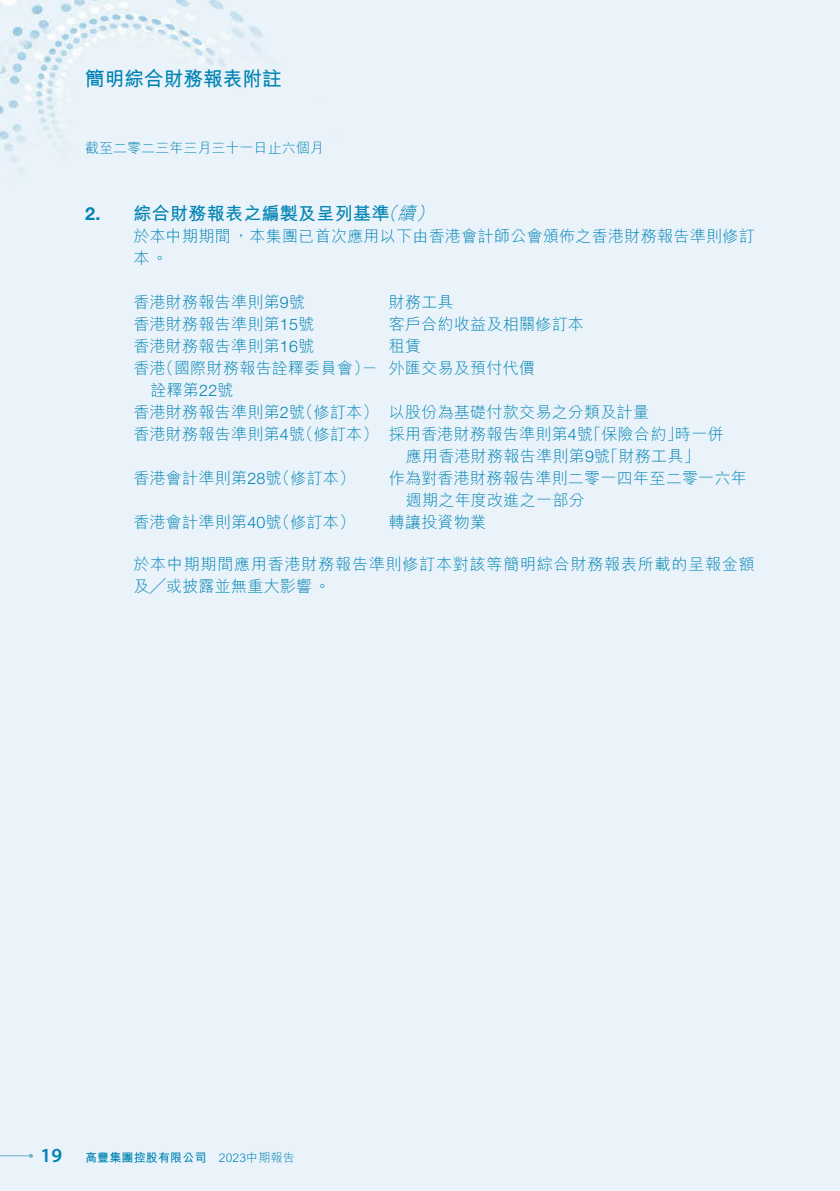
<style>
.page{position:relative;width:840px;height:1191px;background:#fff}
.page>*{position:absolute;margin:0;border:0;box-sizing:border-box;transform-origin:0 0}
.t1{font:700 20px "M Hei HK";color:#0083b3}
.t2{font:600 20px "Myriad Pro";color:#0083b3}
.t3{font:700 18px "M Hei HK";letter-spacing:.015em;color:#0083b3}
.t4{font:italic 300 18px "M Hei HK";color:#0083b3}
.t5{font:700 18px "Helvetica Neue LT Std";color:#0083b3}
.t6{font:300 16px/22px "M Hei HK";letter-spacing:.015em;color:#0083b3}
.t7{font:300 16px/22px "M Hei HK";letter-spacing:.05em;color:#0083b3}
.t8{font:300 14px "M Hei HK";color:#0083b3}
.t9{font:700 12px "M Hei HK";letter-spacing:.015em;color:#0083b3}
.t10{font:300 12px "M Hei HK";letter-spacing:.015em;color:#0083b3}
.s1{font-weight:300;font-style:italic}
.s2{font-family:"Helvetica Neue LT Std"}
</style>
<div class="page">
<hr style="left:0;top:1155px;width:31px;height:1px;background:#71b1cf">
<svg style="left:29px;top:1153px;width:4px;height:4px"></svg>
<p class="t1" style="left:85px;top:64px;width:198px">簡明綜合財務報表附註</p>
<p class="t8" style="left:85px;top:138px;width:240px">截至二零二三年三月三十一日止六個月</p>
<p class="t5" style="left:85px;top:203px;width:17px">2.</p>
<p class="t3" style="left:133px;top:200px;width:289px">綜合財務報表之編製及呈列基準<span class="s1">續</span></p>
<p class="t4" style="left:379px;top:201px;width:25px">（</p>
<p class="t4" style="left:415px;top:201px;width:25px">(</p>
<p class="t6" style="left:133px;top:225px;width:622px">於本中期期間，本集團已首次應用以下由香港會計師公會頒佈之香港財務報告準則修訂本。</p>
<p class="t6" style="left:388px;top:291px;width:66px">財務工具</p>
<p class="t6" style="left:133px;top:291px;width:173px">香港財務報告準則第號<span class="s2">9</span></p>
<p class="t6" style="left:133px;top:313px;width:182px">香港財務報告準則第<span class="s2">15</span>號</p>
<p class="t6" style="left:388px;top:313px;width:196px">客戶合約收益及相關修訂本</p>
<p class="t6" style="left:158px;top:335px;width:221px;text-indent:-25px">香港財務報告準則第<span class="s2">16</span>號<br>（國際財務報告詮釋委員會－(</p>
<p class="t6" style="left:388px;top:335px;width:34px">租賃</p>
<p class="t6" style="left:150px;top:357px;width:85px;text-indent:-17px">香港<br>詮釋第<span class="s2">22</span>號</p>
<p class="t6" style="left:388px;top:357px;width:148px">外匯交易及預付代價</p>
<p class="t6" style="left:388px;top:401px;width:262px">以股份為基礎付款交易之分類及計量</p>
<p class="t6" style="left:133px;top:401px;width:246px">香港財務報告準則第 （號<span class="s2">2</span> 修訂本）</p>
<p class="t6" style="left:133px;top:423px;width:246px">香港財務報告準則第 （號<span class="s2">4</span> 修訂本）</p>
<p class="t6" style="left:133px;top:467px;width:223px">香港會計準則第<span class="s2">28</span> （號修訂本）</p>
<p class="t6" style="left:388px;top:423px;width:295px">採用香港財務報告準則第 「號<span class="s2">4</span> 保險合約」</p>
<p class="t6" style="left:674px;top:423px;width:50px">時一併</p>
<p class="t6" style="left:388px;top:445px;width:359px;text-indent:17px">應用香港財務報告準則第 「號<span class="s2">9</span> 財務工具「<br>作為對香港財務報告準則二零一四年至二零一六年</p>
<p class="t6" style="left:388px;top:489px;width:197px;text-indent:17px">週期之年度改進之一部分轉讓投資物業</p>
<p class="t6" style="left:133px;top:511px;width:223px">香港會計準則第<span class="s2">40</span> （號修訂本）</p>
<p class="t7" style="left:133px;top:553px;width:622px">於本中期期間應用香港財務報告準則修訂本對該等簡明綜合財務報表所載的呈報金額及╱或披露並無重大影響。</p>
<p class="t2" style="left:40px;top:1144px;width:23px">19</p>
<p class="t9" style="left:85px;top:1148px;width:123px">高豐集團控股有限公司</p>
<p class="t10" style="left:219px;top:1149px;width:77px">2023中期報告</p>
</div>
